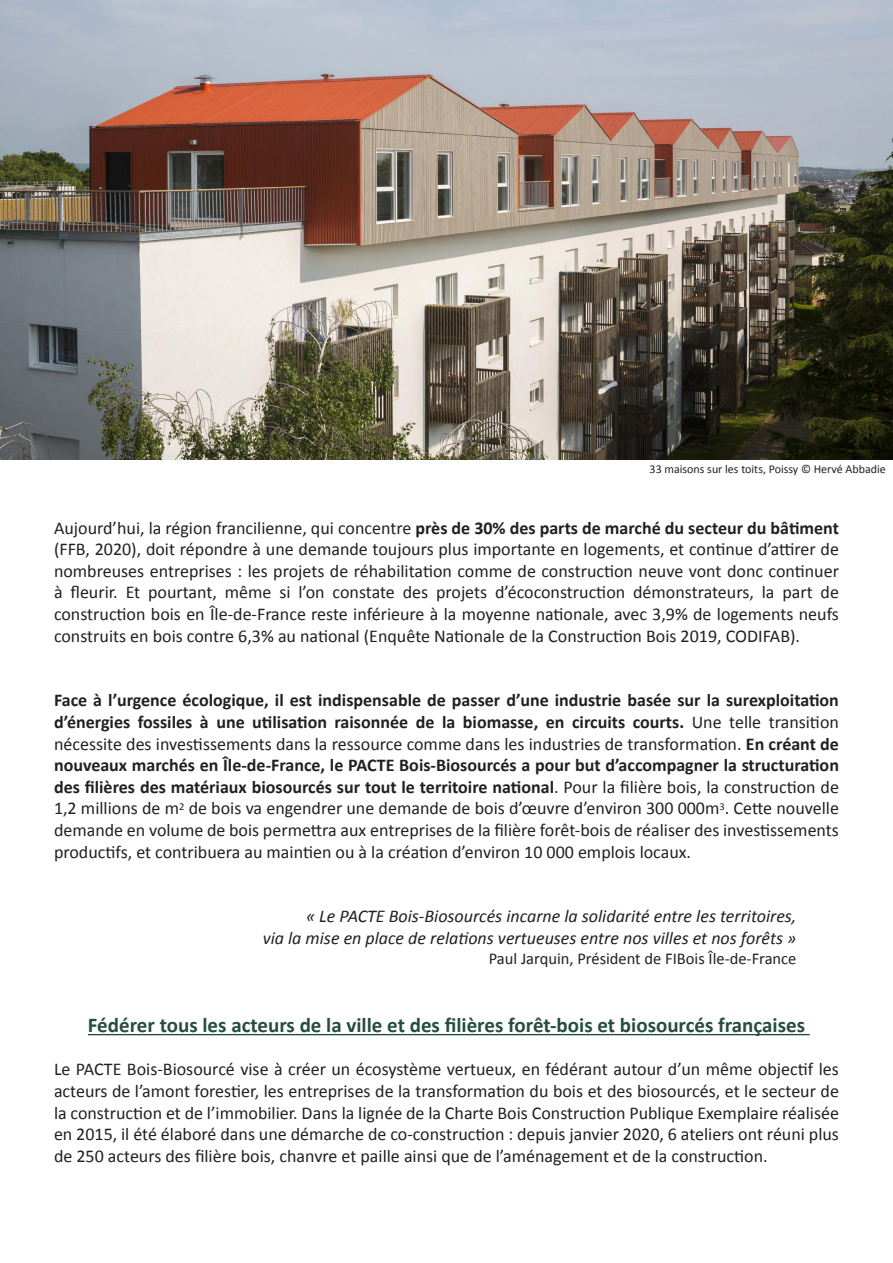
<style>
.page{position:relative;width:893px;height:1263px;background:#fff}
.page>*{position:absolute;margin:0;border:0;box-sizing:border-box;transform-origin:0 0}
.t1{font:700 21px "Calibri";color:#264d40}
.t2{font:18px/21.6px "Calibri";color:#231f20;text-align:justify}
.t3{font:italic 18px "Calibri";color:#231f20}
.t4{font:16.5px "Calibri";color:#231f20}
.t5{font:12px "Calibri";color:#231f20}
.s1{font-weight:700}
</style>
<div class="page">
<hr style="left:88px;top:1034px;width:722px;height:1px;background:#264d40">
<img style="left:0;top:0;width:893px;height:459px">
<p class="t5" style="left:650px;top:461px;width:238px">33 maisons sur les toits, Poissy © Hervé Abbadie</p>
<p class="t2" style="left:54px;top:516px;width:786px">Aujourd’hui, la région francilienne, qui concentre <span class="s1">près de 30% des parts de marché du secteur du bâtiment </span>(FFB, 2020), doit répondre à une demande toujours plus importante en logements, et continue d’attirer de nombreuses entreprises : les projets de réhabilitation comme de construction neuve vont donc continuer à fleurir. Et pourtant, même si l’on constate des projets d’écoconstruction démonstrateurs, la part de construction bois en Île-de-France reste inférieure à la moyenne nationale, avec 3,9% de logements neufs construits en bois contre 6,3% au national (Enquête Nationale de la Construction Bois 2019, CODIFAB).</p>
<p class="t2" style="left:54px;top:689px;width:786px"><span class="s1">Face à l’urgence écologique, il est indispensable de passer d’une industrie basée sur la surexploitation d’énergies fossiles à une utilisation raisonnée de la biomasse, en circuits courts.</span> Une telle transition nécessite des investissements dans la ressource comme dans les industries de transformation. <span class="s1">En créant de nouveaux marchés en Île-de-France, le PACTE Bois-Biosourcés a pour but d’accompagner la structuration des filières des matériaux biosourcés sur tout le territoire national</span>. Pour la filière bois, la construction de 1,2 millions de m<sup>2</sup> de bois va engendrer une demande de bois d’œuvre d’environ 300 000m<sup>3</sup>. Cette nouvelle demande en volume de bois permettra aux entreprises de la filière forêt-bois de réaliser des investissements productifs, et contribuera au maintien ou à la création d’environ 10 000 emplois locaux.</p>
<p class="t3" style="left:306px;top:905px;width:492px">« Le PACTE Bois-Biosourcés incarne la solidarité entre les territoires,</p>
<p class="t3" style="left:263px;top:927px;width:535px">via la mise en place de relations vertueuses entre nos villes et nos forêts »</p>
<p class="t4" style="left:489px;top:948px;width:309px">Paul Jarquin, Président de FIBois Île-de-France</p>
<p class="t1" style="left:88px;top:1010px;width:719px">Fédérer tous les acteurs de la ville et des filières forêt-bois et biosourcés françaises</p>
<p class="t2" style="left:54px;top:1058px;width:786px">Le PACTE Bois-Biosourcé vise à créer un écosystème vertueux, en fédérant autour d’un même objectif les acteurs de l’amont forestier, les entreprises de la transformation du bois et des biosourcés, et le secteur de la construction et de l’immobilier. Dans la lignée de la Charte Bois Construction Publique Exemplaire réalisée en 2015, il été élaboré dans une démarche de co-construction : depuis janvier 2020, 6 ateliers ont réuni plus de 250 acteurs des filière bois, chanvre et paille ainsi que de l’aménagement et de la construction.</p>
</div>
